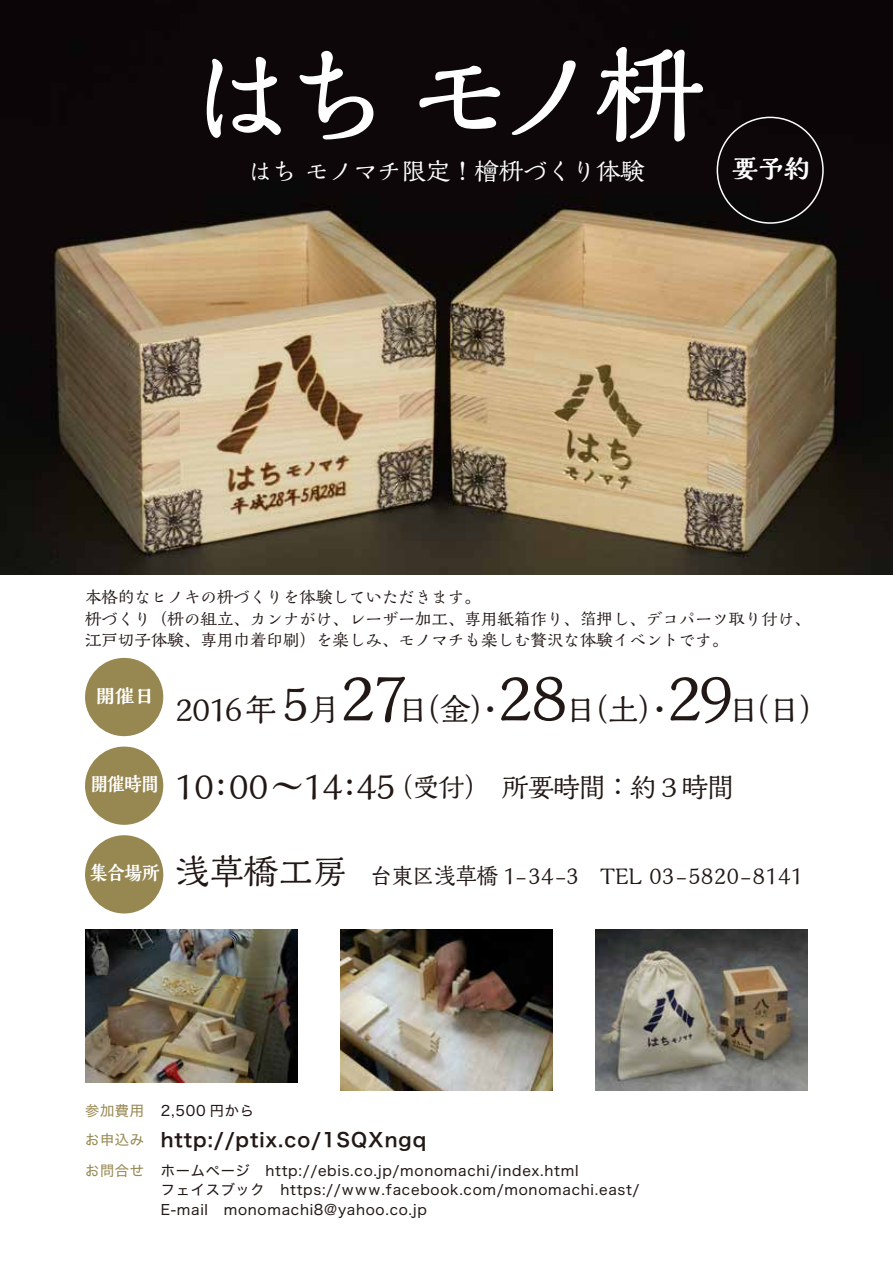
<style>
.page{position:relative;width:893px;height:1263px;background:#fff}
.page>*{position:absolute;margin:0;border:0;box-sizing:border-box;transform-origin:0 0}
.t1{font:500 107.1px "Kaimin So Std";letter-spacing:-.08em;color:#fff}
.t2{font:500 31.5px "Kaimin So Std";letter-spacing:-.055em;color:#221815}
.t3{font:500 27px "Kaimin So Std";letter-spacing:-.05em;color:#221815}
.t4{font:800 26.25px "Kaimin So Std";color:#fff}
.t5{font:500 24.3px "Kaimin So Std";color:#fff}
.t6{font:500 22.35px "Kaimin So Std";letter-spacing:-.005em;color:#221815;scale:.95 1}
.t7{font:800 19.5px "Kaimin So Std";color:#fff;scale:.89 1}
.t8{font:800 19.5px "Kaimin So Std";color:#fff}
.t9{font:19.2px "Hira Kaku Std W6";letter-spacing:.05em;color:#221815}
.t10{font:500 16.5px/21.3px "Kaimin So Std";color:#221815}
.t11{font:14.25px/19.5px "Hira Kaku Std W4";letter-spacing:.05em;color:#221815}
.t12{font:14.25px "Hira Kaku Std W4";letter-spacing:.05em;color:#978751}
.s1{font-size:47.25px}
.s2{font-size:63px}
.s3{font-size:34.5px}
.s4{color:#978751}
</style>
<div class="page">
<div style="left:85px;top:658px;width:78px;height:78px;background:#978751;border-radius:50%"></div>
<div style="left:85px;top:746px;width:78px;height:79px;background:#978751;border-radius:50%"></div>
<div style="left:85px;top:835px;width:78px;height:78px;background:#978751;border-radius:50%"></div>
<img style="left:85px;top:929px;width:213px;height:154px">
<img style="left:340px;top:929px;width:213px;height:162px">
<img style="left:595px;top:929px;width:213px;height:162px">
<img style="left:0;top:0;width:893px;height:574px">
<svg style="left:206px;top:56px;width:76px;height:83px;background:#2b2628"></svg>
<svg style="left:299px;top:50px;width:75px;height:90px;background:#241e20"></svg>
<svg style="left:419px;top:65px;width:82px;height:65px;background:#282325"></svg>
<svg style="left:511px;top:60px;width:65px;height:76px;background:#1b1618"></svg>
<svg style="left:596px;top:46px;width:108px;height:97px;background:#2a2527"></svg>
<div style="left:717px;top:117px;width:107px;height:107px;border:2px solid #fff;border-radius:50%"></div>
<h1 class="t1" style="left:189px;top:21px;width:517px">はちモノ枡</h1>
<h3 class="t5" style="left:248px;top:154px;width:398px">はち モノマチ限定！檜枡づくり体験</h3>
<h3 class="t4" style="left:732px;top:150px;width:80px">要予約</h3>
<p class="t10" style="left:85px;top:586px;width:727px">本格的なヒノキの枡づくりを体験していただきます。<br>枡づくり（枡の組立、カンナがけ、レーザー加工、専用紙箱作り、箔押し、デコパーツ取り付け、江戸切子体験、専用巾着印刷）を楽しみ、モノマチも楽しむ贅沢な体験イベントです。</p>
<h2 class="t2" style="left:175px;top:687px;width:656px">2016年 <span class="s1">5</span>月<span class="s2">27</span>日（金）・<span class="s2">28</span>日（土）・<span class="s2">29</span>日（日）</h2>
<h3 class="t8" style="left:96px;top:682px;width:60px">開催日</h3>
<h3 class="t3" style="left:91px;top:769px;width:645px"><sup>開催時間</sup> <span class="s3">10: 00～14:45</span>（受付）所要時間：約３時間</h3>
<h3 class="t7" style="left:90px;top:859px;width:80px">集合場所</h3>
<h3 class="t6" style="left:175px;top:861px;width:663px"><span class="s3">浅草橋工房</span> 台東区浅草橋 1-34-3　TEL 03-5820-8141</h3>
<p class="t11" style="left:85px;top:1101px;width:170px"><span class="s4">参加費用</span> 2,500 円から</p>
<p class="t12" style="left:85px;top:1129px;width:61px">お申込み</p>
<p class="t12" style="left:85px;top:1159px;width:61px">お問合せ</p>
<h3 class="t9" style="left:161px;top:1125px;width:267px">http://ptix.co/1SQXngq</h3>
<p class="t11" style="left:161px;top:1160px;width:480px">ホームページ　http://ebis.co.jp/monomachi/index.html<br>フェイスブック　https://www.facebook.com/monomachi.east/<br>E-mail　monomachi8@yahoo.co.jp</p>
</div>
